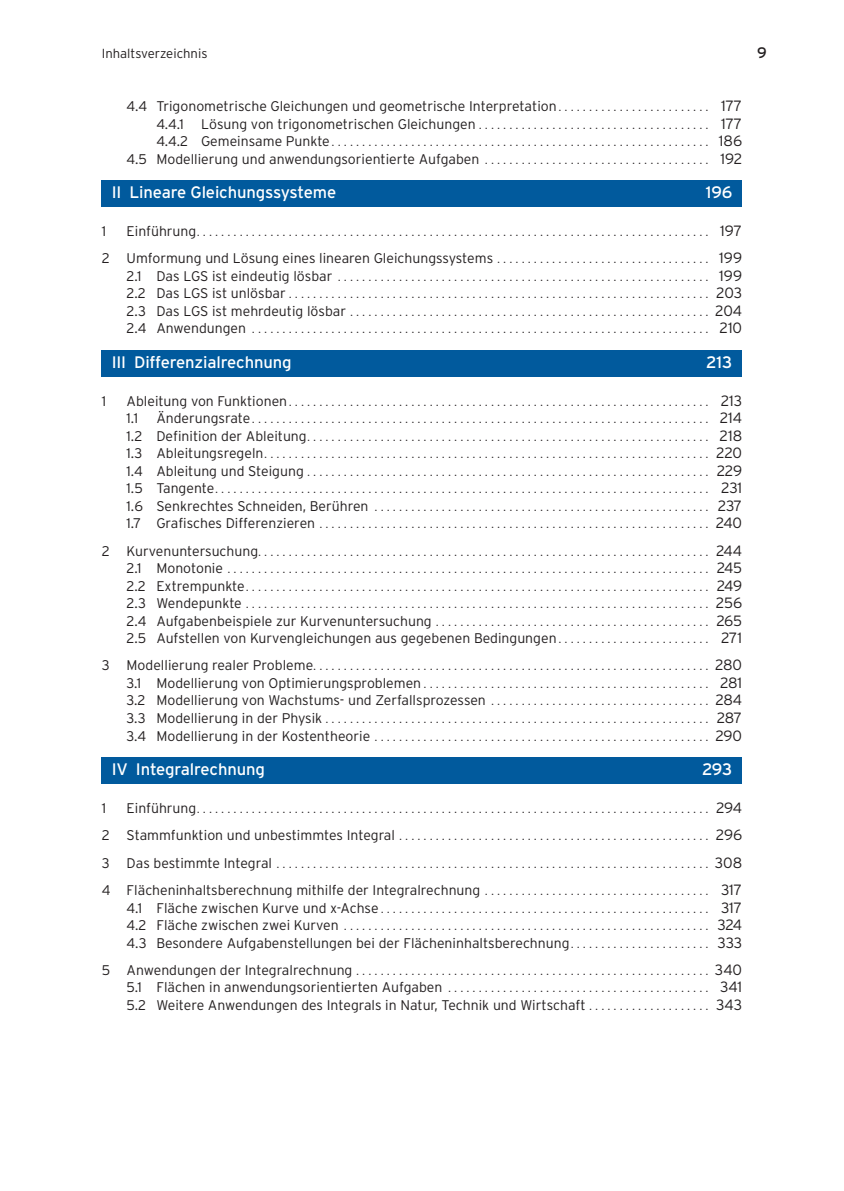
<style>
.page{position:relative;width:844px;height:1191px;background:#fff}
.page>*{position:absolute;margin:0;border:0;box-sizing:border-box;transform-origin:0 0}
.t1{font:16.62px "Interstate";letter-spacing:-.01em;color:#fff}
.t2{font:15.22px "Interstate";color:#231f20}
.t3{font:300 14px "Interstate";color:#231f20}
.t4{font:300 13.12px "Interstate";color:#231f20}
.t5{font:12.25px "Times New Roman";color:#231f20}
.s1{font-family:"Times New Roman";font-weight:400;font-size:12.25px}
.s2{font-size:14.88px}
.s3{font-family:"Interstate";font-weight:300;font-size:14px}
.s4{font-family:"Interstate";font-weight:300;font-size:14.88px}
</style>
<div class="page">
<div style="left:102px;top:180px;width:640px;height:27px;background:#015a9d"></div>
<div style="left:102px;top:350px;width:640px;height:26px;background:#015a9d"></div>
<div style="left:102px;top:757px;width:640px;height:26px;background:#015a9d"></div>
<p class="t4" style="left:102px;top:46px;width:107px">Inhaltsverzeichnis</p>
<p class="t2" style="left:756px;top:44px;width:11px">9</p>
<p class="t3" style="left:126px;top:98px;width:617px">4.4 Trigonometrische Gleichungen und geometrische Interpretation <span class="s1">. . . . . . . . . . . . . . . . . . . . . . . . .</span> <span class="s2">177</span></p>
<p class="t3" style="left:156px;top:116px;width:587px">4.4.1 Lösung von trigonometrischen Gleichungen<span class="s1">......................................</span> <span class="s2">177</span></p>
<p class="t5" style="left:156px;top:133px;width:587px"><span class="s3">4.4.2 Gemeinsame Punkte</span> . . . . . . . . . . . . . . . . . . . . . . . . . . . . . . . . . . . . . . . . . . . . . . . . . . . . . . . . . . . . . . <span class="s4">186</span></p>
<p class="t3" style="left:126px;top:151px;width:617px">4.5 Modellierung und anwendungsorientierte Aufgaben <span class="s1">. . . . . . . . . . . . . . . . . . . . . . . . . . . . . . . . . . . . .</span> <span class="s2">192</span></p>
<p class="t1" style="left:112px;top:183px;width:226px">II Lineare Gleichungssysteme</p>
<p class="t1" style="left:705px;top:183px;width:28px">196</p>
<p class="t3" style="left:102px;top:223px;width:6px">1</p>
<p class="t5" style="left:127px;top:223px;width:617px"><span class="s3">Einführung</span> . . . . . . . . . . . . . . . . . . . . . . . . . . . . . . . . . . . . . . . . . . . . . . . . . . . . . . . . . . . . . . . . . . . . . . . . . . . . . . . . . . . . <span class="s4">197</span></p>
<p class="t3" style="left:102px;top:250px;width:641px">2 Umformung und Lösung eines linearen Gleichungssystems <span class="s1">. . . . . . . . . . . . . . . . . . . . . . . . . . . . . . . . . . .</span> <span class="s2">199</span></p>
<p class="t5" style="left:126px;top:268px;width:617px"><span class="s3">2.1 Das LGS ist eindeutig lösbar</span> . . . . . . . . . . . . . . . . . . . . . . . . . . . . . . . . . . . . . . . . . . . . . . . . . . . . . . . . . . . . . <span class="s4">199</span></p>
<p class="t5" style="left:126px;top:285px;width:617px"><span class="s3">2.2 Das LGS ist unlösbar</span>..................................................................... <span class="s4">203</span></p>
<p class="t5" style="left:126px;top:303px;width:617px"><span class="s3">2.3 Das LGS ist mehrdeutig lösbar</span> . . . . . . . . . . . . . . . . . . . . . . . . . . . . . . . . . . . . . . . . . . . . . . . . . . . . . . . . . . . <span class="s4">204</span></p>
<p class="t5" style="left:126px;top:320px;width:617px"><span class="s3">2.4 Anwendungen</span> . . . . . . . . . . . . . . . . . . . . . . . . . . . . . . . . . . . . . . . . . . . . . . . . . . . . . . . . . . . . . . . . . . . . . . . . . . . <span class="s4">210</span></p>
<p class="t1" style="left:112px;top:353px;width:181px">III Differenzialrechnung</p>
<p class="t1" style="left:706px;top:353px;width:28px">213</p>
<p class="t3" style="left:102px;top:393px;width:6px">1</p>
<p class="t5" style="left:127px;top:393px;width:617px"><span class="s3">Ableitung von Funktionen</span> . . . . . . . . . . . . . . . . . . . . . . . . . . . . . . . . . . . . . . . . . . . . . . . . . . . . . . . . . . . . . . . . . . . . . <span class="s4">213</span></p>
<p class="t3" style="left:126px;top:410px;width:13px">1.1</p>
<p class="t5" style="left:156px;top:410px;width:587px"><span class="s3">Änderungsrate</span> . . . . . . . . . . . . . . . . . . . . . . . . . . . . . . . . . . . . . . . . . . . . . . . . . . . . . . . . . . . . . . . . . . . . . . . . . . . <span class="s4">214</span></p>
<p class="t5" style="left:126px;top:428px;width:617px"><span class="s3">1.2 Definition der Ableitung</span> . . . . . . . . . . . . . . . . . . . . . . . . . . . . . . . . . . . . . . . . . . . . . . . . . . . . . . . . . . . . . . . . . . <span class="s4">218</span></p>
<p class="t5" style="left:126px;top:445px;width:617px"><span class="s3">1.3 Ableitungsregeln</span> . . . . . . . . . . . . . . . . . . . . . . . . . . . . . . . . . . . . . . . . . . . . . . . . . . . . . . . . . . . . . . . . . . . . . . . . . <span class="s4">220</span></p>
<p class="t5" style="left:126px;top:463px;width:617px"><span class="s3">1.4 Ableitung und Steigung</span> . . . . . . . . . . . . . . . . . . . . . . . . . . . . . . . . . . . . . . . . . . . . . . . . . . . . . . . . . . . . . . . . . . <span class="s4">229</span></p>
<p class="t5" style="left:126px;top:480px;width:617px"><span class="s3">1.5 Tangente</span> . . . . . . . . . . . . . . . . . . . . . . . . . . . . . . . . . . . . . . . . . . . . . . . . . . . . . . . . . . . . . . . . . . . . . . . . . . . . . . . . . <span class="s4">231</span></p>
<p class="t5" style="left:126px;top:498px;width:617px"><span class="s3">1.6 Senkrechtes Schneiden, Berühren</span> . . . . . . . . . . . . . . . . . . . . . . . . . . . . . . . . . . . . . . . . . . . . . . . . . . . . . . . <span class="s4">237</span></p>
<p class="t5" style="left:126px;top:515px;width:617px"><span class="s3">1.7 Grafisches Differenzieren</span> . . . . . . . . . . . . . . . . . . . . . . . . . . . . . . . . . . . . . . . . . . . . . . . . . . . . . . . . . . . . . . . . <span class="s4">240</span></p>
<p class="t5" style="left:102px;top:543px;width:641px"><span class="s3">2 Kurvenuntersuchung</span> . . . . . . . . . . . . . . . . . . . . . . . . . . . . . . . . . . . . . . . . . . . . . . . . . . . . . . . . . . . . . . . . . . . . . . . . . . <span class="s4">244</span></p>
<p class="t5" style="left:126px;top:560px;width:617px"><span class="s3">2.1 Monotonie</span> . . . . . . . . . . . . . . . . . . . . . . . . . . . . . . . . . . . . . . . . . . . . . . . . . . . . . . . . . . . . . . . . . . . . . . . . . . . . . . . <span class="s4">245</span></p>
<p class="t5" style="left:126px;top:578px;width:617px"><span class="s3">2.2 Extrempunkte</span> . . . . . . . . . . . . . . . . . . . . . . . . . . . . . . . . . . . . . . . . . . . . . . . . . . . . . . . . . . . . . . . . . . . . . . . . . . . . <span class="s4">249</span></p>
<p class="t5" style="left:126px;top:595px;width:617px"><span class="s3">2.3 Wendepunkte</span> . . . . . . . . . . . . . . . . . . . . . . . . . . . . . . . . . . . . . . . . . . . . . . . . . . . . . . . . . . . . . . . . . . . . . . . . . . . . <span class="s4">256</span></p>
<p class="t5" style="left:126px;top:613px;width:617px"><span class="s3">2.4 Aufgabenbeispiele zur Kurvenuntersuchung</span> . . . . . . . . . . . . . . . . . . . . . . . . . . . . . . . . . . . . . . . . . . . . . <span class="s4">265</span></p>
<p class="t3" style="left:126px;top:630px;width:617px">2.5 Aufstellen von Kurvengleichungen aus gegebenen Bedingungen <span class="s1">. . . . . . . . . . . . . . . . . . . . . . . . .</span> <span class="s2">271</span></p>
<p class="t5" style="left:102px;top:657px;width:641px"><span class="s3">3 Modellierung realer Probleme</span> . . . . . . . . . . . . . . . . . . . . . . . . . . . . . . . . . . . . . . . . . . . . . . . . . . . . . . . . . . . . . . . . . <span class="s4">280</span></p>
<p class="t5" style="left:126px;top:675px;width:617px"><span class="s3">3.1 Modellierung von Optimierungsproblemen</span> . . . . . . . . . . . . . . . . . . . . . . . . . . . . . . . . . . . . . . . . . . . . . . . <span class="s4">281</span></p>
<p class="t3" style="left:126px;top:692px;width:617px">3.2 Modellierung von Wachstums- und Zerfallsprozessen <span class="s1">. . . . . . . . . . . . . . . . . . . . . . . . . . . . . . . . . . . .</span> <span class="s2">284</span></p>
<p class="t5" style="left:126px;top:710px;width:617px"><span class="s3">3.3 Modellierung in der Physik</span> . . . . . . . . . . . . . . . . . . . . . . . . . . . . . . . . . . . . . . . . . . . . . . . . . . . . . . . . . . . . . . . <span class="s4">287</span></p>
<p class="t5" style="left:126px;top:727px;width:617px"><span class="s3">3.4 Modellierung in der Kostentheorie</span> . . . . . . . . . . . . . . . . . . . . . . . . . . . . . . . . . . . . . . . . . . . . . . . . . . . . . . . <span class="s4">290</span></p>
<p class="t1" style="left:112px;top:760px;width:155px">IV Integralrechnung</p>
<p class="t1" style="left:701px;top:760px;width:32px">293</p>
<p class="t3" style="left:102px;top:800px;width:6px">1</p>
<p class="t5" style="left:127px;top:800px;width:617px"><span class="s3">Einführung</span> . . . . . . . . . . . . . . . . . . . . . . . . . . . . . . . . . . . . . . . . . . . . . . . . . . . . . . . . . . . . . . . . . . . . . . . . . . . . . . . . . . . . <span class="s4">294</span></p>
<p class="t5" style="left:102px;top:827px;width:641px"><span class="s3">2 Stammfunktion und unbestimmtes Integral</span> . . . . . . . . . . . . . . . . . . . . . . . . . . . . . . . . . . . . . . . . . . . . . . . . . . . <span class="s4">296</span></p>
<p class="t5" style="left:102px;top:855px;width:641px"><span class="s3">3 Das bestimmte Integral</span> . . . . . . . . . . . . . . . . . . . . . . . . . . . . . . . . . . . . . . . . . . . . . . . . . . . . . . . . . . . . . . . . . . . . . . . <span class="s4">308</span></p>
<p class="t3" style="left:102px;top:882px;width:641px">4 Flächeninhaltsberechnung mithilfe der Integralrechnung <span class="s1">. . . . . . . . . . . . . . . . . . . . . . . . . . . . . . . . . . . . .</span> <span class="s2">317</span></p>
<p class="t5" style="left:126px;top:899px;width:617px"><span class="s3">4.1 Fläche zwischen Kurve und x-Achse</span> . . . . . . . . . . . . . . . . . . . . . . . . . . . . . . . . . . . . . . . . . . . . . . . . . . . . . . <span class="s4">317</span></p>
<p class="t5" style="left:126px;top:917px;width:617px"><span class="s3">4.2 Fläche zwischen zwei Kurven</span> . . . . . . . . . . . . . . . . . . . . . . . . . . . . . . . . . . . . . . . . . . . . . . . . . . . . . . . . . . . . <span class="s4">324</span></p>
<p class="t3" style="left:126px;top:934px;width:617px">4.3 Besondere Aufgabenstellungen bei der Flächeninhaltsberechnung <span class="s1">. . . . . . . . . . . . . . . . . . . . . . .</span> <span class="s2">333</span></p>
<p class="t5" style="left:102px;top:962px;width:641px"><span class="s3">5 Anwendungen der Integralrechnung</span> . . . . . . . . . . . . . . . . . . . . . . . . . . . . . . . . . . . . . . . . . . . . . . . . . . . . . . . . . . <span class="s4">340</span></p>
<p class="t5" style="left:126px;top:979px;width:617px"><span class="s3">5.1 Flächen in anwendungsorientierten Aufgaben</span> . . . . . . . . . . . . . . . . . . . . . . . . . . . . . . . . . . . . . . . . . . . <span class="s4">341</span></p>
<p class="t3" style="left:126px;top:997px;width:617px">5.2 Weitere Anwendungen des Integrals in Natur, Technik und Wirtschaft <span class="s1">. . . . . . . . . . . . . . . . . . . .</span> <span class="s2">343</span></p>
</div>
